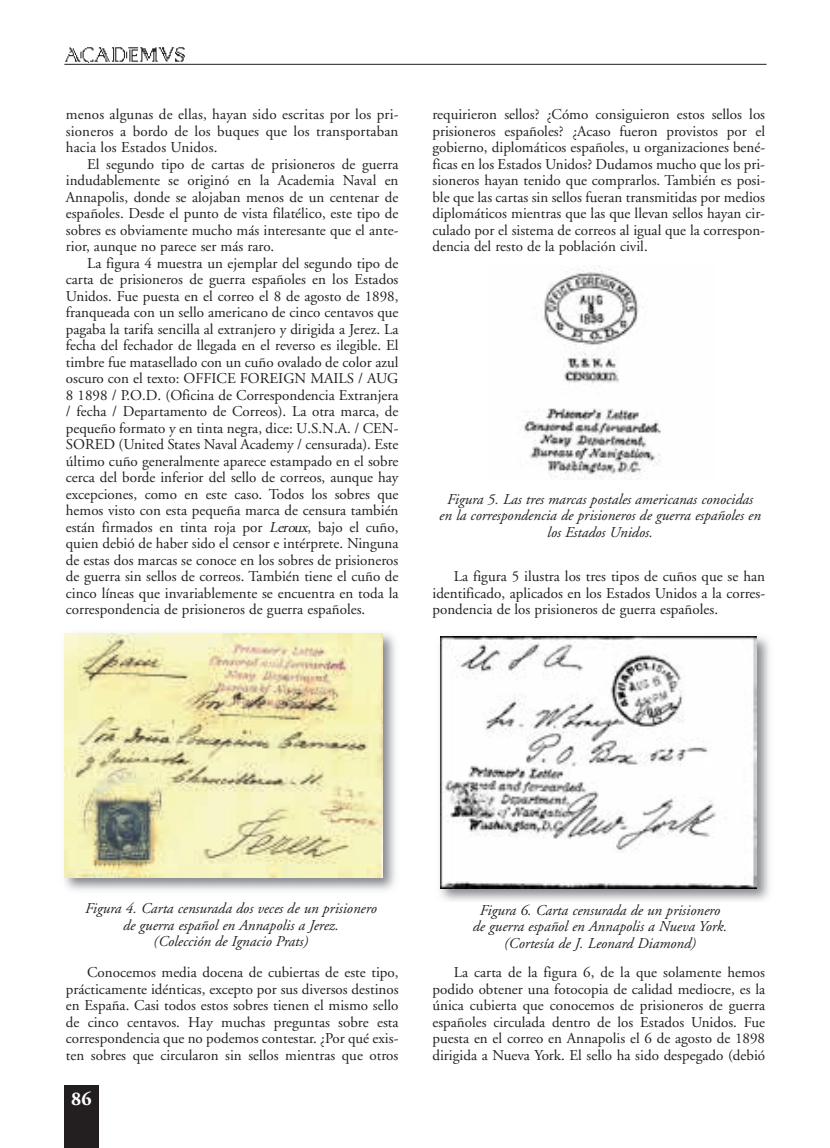
<style>
.page{position:relative;width:830px;height:1148px;background:#fff}
.page>*{position:absolute;margin:0;border:0;box-sizing:border-box;transform-origin:0 0}
.t1{font:700 19.5px "Adobe Garamond";color:#fff}
.t2{font:15px/16.5px "Adobe Garamond";color:#231f20;text-align:justify}
.t3{font:italic 15px/16.5px "Adobe Garamond";color:#231f20;text-align:center}
.s1{font-style:italic}
</style>
<div class="page">
<div style="left:64px;top:1085px;width:34px;height:63px;background:#231f20"></div>
<img style="left:65px;top:47px;width:120px;height:16px">
<hr style="left:64px;top:64px;width:702px;height:1px;background:#231f20">
<img style="left:64px;top:633px;width:331px;height:258px">
<img style="left:65px;top:634px;width:317px;height:244px">
<img style="left:520px;top:267px;width:141px;height:213px">
<img style="left:440px;top:636px;width:329px;height:265px">
<img style="left:440px;top:637px;width:316px;height:251px">
<p class="t2" style="left:66px;top:107px;width:334px">menos algunas de ellas, hayan sido escritas por los pri&shy;sioneros a bordo de los buques que los transportaban hacia los Estados Unidos.</p>
<p class="t2" style="left:66px;top:157px;width:334px;text-indent:21px">El segundo tipo de cartas de prisioneros de guerra indudablemente se originó en la Academia Naval en Annapolis, donde se alojaban menos de un centenar de españoles. Desde el punto de vista filatélico, este tipo de sobres es obviamente mucho más interesante que el ante&shy;rior, aunque no parece ser más raro.</p>
<p class="t2" style="left:66px;top:256px;width:334px;text-indent:21px">La figura 4 muestra un ejemplar del segundo tipo de carta de prisioneros de guerra españoles en los Estados Unidos. Fue puesta en el correo el 8 de agosto de 1898, franqueada con un sello americano de cinco centavos que pagaba la tarifa sencilla al extranjero y dirigida a Jerez. La fecha del fechador de llegada en el reverso es ilegible. El timbre fue matasellado con un cuño ovalado de color azul oscuro con el texto: OFFICE FOREIGN MAILS / AUG 8 1898 / P.O.D. (Oficina de Correspondencia Extranjera / fecha / Departamento de Correos). La otra marca, de pequeño formato y en tinta negra, dice: U.S.N.A. / CEN-SORED (United States Naval Academy / censurada). Este último cuño generalmente aparece estampado en el sobre cerca del borde inferior del sello de correos, aunque hay excepciones, como en este caso. Todos los sobres que hemos visto con esta pequeña marca de censura también están firmados en tinta roja por <span class="s1">Leroux</span>, bajo el cuño, quien debió de haber sido el censor e intérprete. Ninguna de estas dos marcas se conoce en los sobres de prisioneros de guerra sin sellos de correos. También tiene el cuño de cinco líneas que invariablemente se encuentra en toda la correspondencia de prisioneros de guerra españoles.</p>
<p class="t2" style="left:432px;top:107px;width:334px">requirieron sellos? ¿Cómo consiguieron estos sellos los prisioneros españoles? ¿Acaso fueron provistos por el gobierno, diplomáticos españoles, u organizaciones bené&shy;ficas en los Estados Unidos? Dudamos mucho que los pri&shy;sioneros hayan tenido que comprarlos. También es posi&shy;ble que las cartas sin sellos fueran transmitidas por medios diplomáticos mientras que las que llevan sellos hayan cir&shy;culado por el sistema de correos al igual que la correspon&shy;dencia del resto de la población civil.</p>
<p class="t3" style="left:439px;top:492px;width:323px">Figura 5. Las tres marcas postales americanas conocidas en la correspondencia de prisioneros de guerra españoles en los Estados Unidos.</p>
<p class="t2" style="left:432px;top:569px;width:334px;text-indent:21px">La figura 5 ilustra los tres tipos de cuños que se han identificado, aplicados en los Estados Unidos a la corres&shy;pondencia de los prisioneros de guerra españoles.</p>
<p class="t3" style="left:85px;top:901px;width:293px">Figura 4. Carta censurada dos veces de un prisionero de guerra español en Annapolis a Jerez.<br>(Colección de Ignacio Prats)</p>
<p class="t2" style="left:66px;top:965px;width:334px;text-indent:21px">Conocemos media docena de cubiertas de este tipo, prácticamente idénticas, excepto por sus diversos destinos en España. Casi todos estos sobres tienen el mismo sello de cinco centavos. Hay muchas preguntas sobre esta correspondencia que no podemos contestar. ¿Por qué exis&shy;ten sobres que circularon sin sellos mientras que otros</p>
<h1 class="t1" style="left:71px;top:1090px;width:22px">86</h1>
<p class="t3" style="left:472px;top:903px;width:256px">Figura 6. Carta censurada de un prisionero de guerra español en Annapolis a Nueva York. (Cortesía de J. Leonard Diamond)</p>
<p class="t2" style="left:432px;top:965px;width:334px;text-indent:21px">La carta de la figura 6, de la que solamente hemos podido obtener una fotocopia de calidad mediocre, es la única cubierta que conocemos de prisioneros de guerra españoles circulada dentro de los Estados Unidos. Fue puesta en el correo en Annapolis el 6 de agosto de 1898 dirigida a Nueva York. El sello ha sido despegado (debió</p>
</div>
